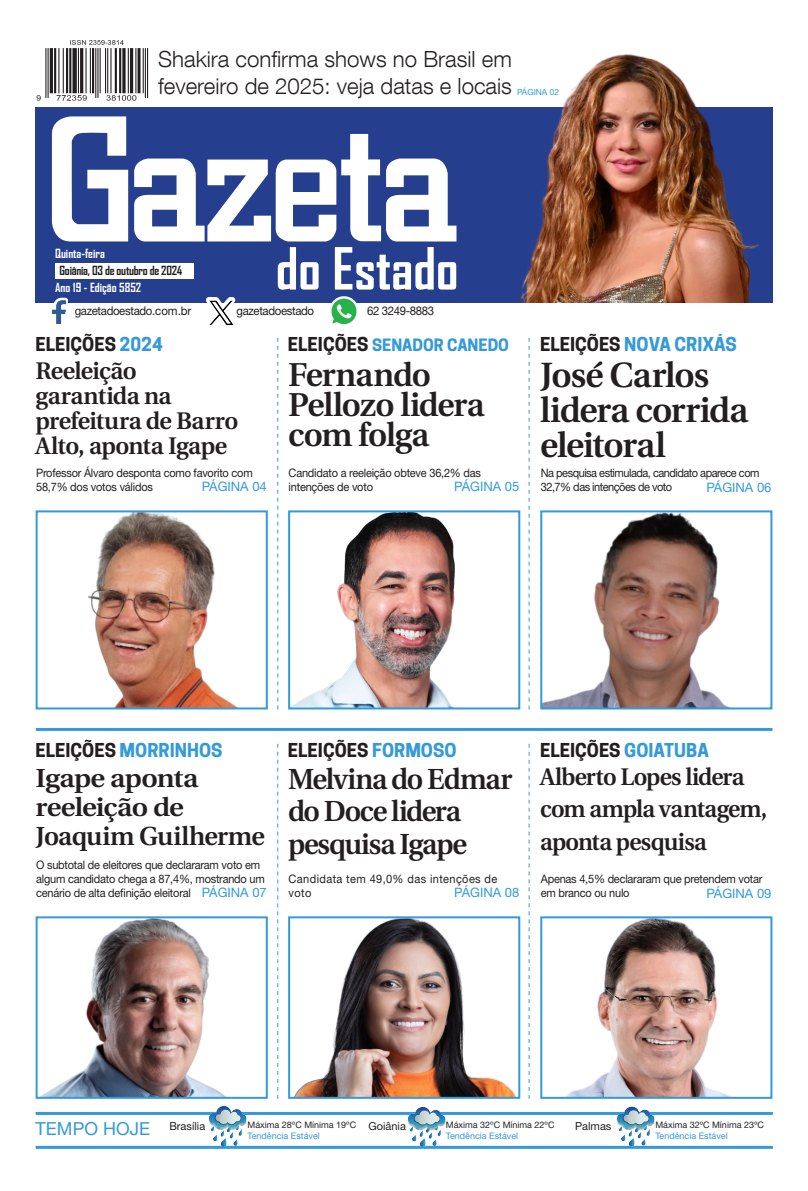
<style>
.page{position:relative;width:808px;height:1191px;background:#fff}
.page>*{position:absolute;margin:0;border:0;box-sizing:border-box;transform-origin:0 0}
.t1{font:700 55.6px "Agency FB";color:#fff}
.Manchete{font:600 35px/35px "Utopia";letter-spacing:-.03em;color:#231f20}
.Manchete-2{font:600 33px/30px "Utopia";letter-spacing:-.03em;color:#231f20}
.Manchete-3{font:600 29px/32.4px "Utopia";letter-spacing:-.045em;color:#231f20}
.Manchete-4{font:600 26px/29px "Utopia";letter-spacing:-.03em;color:#231f20;scale:1.09 1}
.Manchete-5{font:600 26px "Utopia";letter-spacing:-.03em;color:#231f20}
.Manchete-6{font:600 24px/25px "Utopia";letter-spacing:-.03em;color:#231f20}
.t2{font:300 22.2px/27.2px "Helvetica Neue LT Com";color:#231f20}
.Retranca{font:700 18px "Cooper Hewitt";color:#231f20}
.Retranca-2{font:700 18px "Cooper Hewitt";color:#349ada}
.Retranca-3{font:18px "Helvetica Neue LT Std";color:#349ada}
.Retranca-4{font:700 16px "Cooper Hewitt";color:#349ada}
.Retranca-5{font:13px "Helvetica Neue LT Std";color:#349ada}
.t3{font:700 12.1px "Agency FB";color:#fff}
.t4{font:700 12.1px "Agency FB";letter-spacing:-.02em;color:#231f20}
.t5{font:12px "Helvetica Neue LT Std";letter-spacing:-.03em;color:#231f20;scale:.95 1}
.Legenda{font:11.7px/14px "Helvetica Neue LT Std";letter-spacing:-.02em;color:#231f20;scale:.94 1}
.Legenda-2{font:11.7px/14px "Helvetica Neue LT Std";letter-spacing:-.045em;color:#231f20;scale:.94 1}
.Legenda-3{font:11.7px/14px "Helvetica Neue LT Std";letter-spacing:.035em;color:#231f20;scale:.94 1}
.Legenda-4{font:11px "Helvetica Neue LT Std";color:#231f20}
.Legenda-5{font:9px "Helvetica Neue LT Std";color:#231f20}
.Legenda-6{font:9px "Helvetica Neue LT Std";color:#349ada}
.Retranca-6{font:8.4px "Helvetica Neue LT Std";color:#349ada}
.s1{color:#349ada}
.s2{font-size:18px;color:#231f20}
.s3{color:#231f20}
</style>
<div class="page">
<div style="left:35px;top:107px;width:737px;height:196px;background:#253f8e"></div>
<svg style="left:52px;top:116px;width:76px;height:125px"></svg>
<svg style="left:134px;top:134px;width:289px;height:107px"></svg>
<div style="left:55px;top:263px;width:138px;height:16px;background:#fff"></div>
<svg style="left:56px;top:297px;width:12px;height:17px"></svg>
<img style="left:52px;top:300px;width:13px;height:24px">
<img style="left:36px;top:40px;width:112px;height:61px">
<img style="left:329px;top:296px;width:28px;height:29px">
<img style="left:423px;top:54px;width:350px;height:249px">
<svg style="left:206px;top:297px;width:30px;height:6px"></svg>
<img style="left:206px;top:299px;width:28px;height:26px">
<hr style="left:36px;top:1112px;width:737px;height:3px;background:#349ada">
<hr style="left:36px;top:1145px;width:737px;height:3px;background:#349ada">
<img style="left:408px;top:1106px;width:38px;height:41px">
<img style="left:210px;top:1106px;width:37px;height:41px">
<img style="left:618px;top:1106px;width:37px;height:41px">
<hr style="left:36px;top:728px;width:736px;height:3px;background:#349ada">
<img style="left:43px;top:919px;width:181px;height:176px">
<div style="left:36px;top:916px;width:232px;height:182px;border:2px solid #349ada"></div>
<img style="left:295px;top:919px;width:220px;height:176px">
<div style="left:288px;top:916px;width:232px;height:182px;border:2px solid #349ada"></div>
<img style="left:568px;top:919px;width:159px;height:176px">
<div style="left:540px;top:916px;width:232px;height:182px;border:2px solid #349ada"></div>
<img style="left:88px;top:513px;width:148px;height:193px">
<div style="left:36px;top:510px;width:232px;height:199px;border:2px solid #349ada"></div>
<img style="left:292px;top:513px;width:163px;height:193px">
<div style="left:288px;top:510px;width:232px;height:199px;border:2px solid #349ada"></div>
<img style="left:543px;top:513px;width:184px;height:193px">
<div style="left:540px;top:510px;width:232px;height:199px;border:2px solid #349ada"></div>
<svg style="left:277px;top:743px;width:1px;height:355px"></svg>
<svg style="left:529px;top:743px;width:1px;height:355px"></svg>
<svg style="left:277px;top:338px;width:1px;height:371px"></svg>
<svg style="left:529px;top:338px;width:1px;height:371px"></svg>
<p class="t2" style="left:158px;top:45px;width:355px">Shakira confirma shows no Brasil em fevereiro de 2025: veja datas e locais</p>
<p class="Retranca-6" style="left:517px;top:87px;width:43px">PÁGINA 02</p>
<p class="t3" style="left:55px;top:246px;width:51px">Quinta-feira</p>
<p class="t4" style="left:60px;top:263px;width:124px">Goiânia, 03 de outubro de 2024</p>
<p class="t3" style="left:55px;top:280px;width:88px">Ano 19 - Edição 5852</p>
<p class="t1" style="left:276px;top:234px;width:184px">do Estado</p>
<p class="t5" style="left:75px;top:304px;width:124px">gazetadoestado.com.br</p>
<p class="t5" style="left:236px;top:304px;width:83px">gazetadoestado</p>
<p class="t5" style="left:367px;top:303px;width:72px">62 3249-8883</p>
<p class="Retranca" style="left:35px;top:334px;width:129px">ELEIÇÕES <span class="s1">2024</span></p>
<p class="Retranca-4" style="left:288px;top:336px;width:223px"><span class="s2">ELEIÇÕES</span> SENADOR CANEDO</p>
<p class="Retranca-2" style="left:540px;top:334px;width:198px"><span class="s3">ELEIÇÕES</span> NOVA CRIXÁS</p>
<p class="Manchete-6" style="left:36px;top:359px;width:103px">Reeleição</p>
<p class="Manchete-6" style="left:36px;top:384px;width:204px">garantida na prefeitura de Barro<br>Alto, aponta Igape</p>
<p class="Manchete-2" style="left:288px;top:360px;width:198px">Fernando<br>Pellozo lidera com folga</p>
<p class="Manchete" style="left:540px;top:358px;width:210px">José Carlos lidera corrida eleitoral</p>
<p class="Legenda" style="left:36px;top:465px;width:232px">Professor Álvaro desponta como favorito com<br>58,7% dos votos válidos</p>
<p class="Retranca-5" style="left:202px;top:479px;width:66px">PÁGINA 04</p>
<p class="Legenda" style="left:289px;top:465px;width:206px">Candidato a reeleição obteve 36,2% das intenções de voto</p>
<p class="Retranca-5" style="left:454px;top:479px;width:67px">PÁGINA 05</p>
<p class="Legenda-2" style="left:541px;top:466px;width:234px">Na pesquisa estimulada, candidato aparece com<br>32,7% das intenções de voto</p>
<p class="Retranca-5" style="left:706px;top:479px;width:66px">PÁGINA 06</p>
<p class="Retranca-2" style="left:35px;top:740px;width:189px"><span class="s3">ELEIÇÕES</span> MORRINHOS</p>
<p class="Retranca" style="left:288px;top:740px;width:170px">ELEIÇÕES <span class="s1">FORMOSO</span></p>
<p class="Retranca" style="left:540px;top:740px;width:170px">ELEIÇÕES <span class="s1">GOIATUBA</span></p>
<p class="Manchete-4" style="left:36px;top:763px;width:151px">Igape aponta reeleição de</p>
<p class="Manchete-5" style="left:36px;top:821px;width:231px">Joaquim Guilherme</p>
<p class="Legenda" style="left:36px;top:857px;width:245px">O subtotal de eleitores que declararam voto em algum candidato chega a 87,4%, mostrando um cenário de alta definição eleitoral</p>
<p class="Retranca-5" style="left:202px;top:885px;width:66px">PÁGINA 07</p>
<p class="Manchete-3" style="left:288px;top:763px;width:226px">Melvina do Edmar do Doce lidera pesquisa Igape</p>
<p class="Manchete-6" style="left:540px;top:761px;width:229px;line-height:32.4px">Alberto Lopes lidera com ampla vantagem, aponta pesquisa</p>
<p class="Legenda-3" style="left:289px;top:871px;width:224px">Candidata tem 49,0% das intenções de voto</p>
<p class="Retranca-5" style="left:454px;top:885px;width:67px">PÁGINA 08</p>
<p class="Legenda" style="left:541px;top:871px;width:237px">Apenas 4,5% declararam que pretendem votar em branco ou nulo</p>
<p class="Retranca-5" style="left:706px;top:885px;width:66px">PÁGINA 09</p>
<p class="Retranca-3" style="left:36px;top:1117px;width:116px">TEMPO HOJE</p>
<p class="Legenda-4" style="left:169px;top:1119px;width:37px">Brasília</p>
<p class="Legenda-5" style="left:248px;top:1119px;width:110px">Máxima 28ºC Mínima 19ºC</p>
<p class="Legenda-4" style="left:368px;top:1119px;width:39px">Goiânia</p>
<p class="Legenda-4" style="left:575px;top:1119px;width:38px">Palmas</p>
<p class="Legenda-6" style="left:248px;top:1130px;width:74px">Tendência Estável</p>
<p class="Legenda-5" style="left:446px;top:1119px;width:110px">Máxima 32ºC Mínima 22ºC</p>
<p class="Legenda-6" style="left:446px;top:1130px;width:74px">Tendência Estável</p>
<p class="Legenda-5" style="left:655px;top:1119px;width:110px">Máxima 32ºC Mínima 23ºC</p>
<p class="Legenda-6" style="left:655px;top:1130px;width:74px">Tendência Estável</p>
</div>
